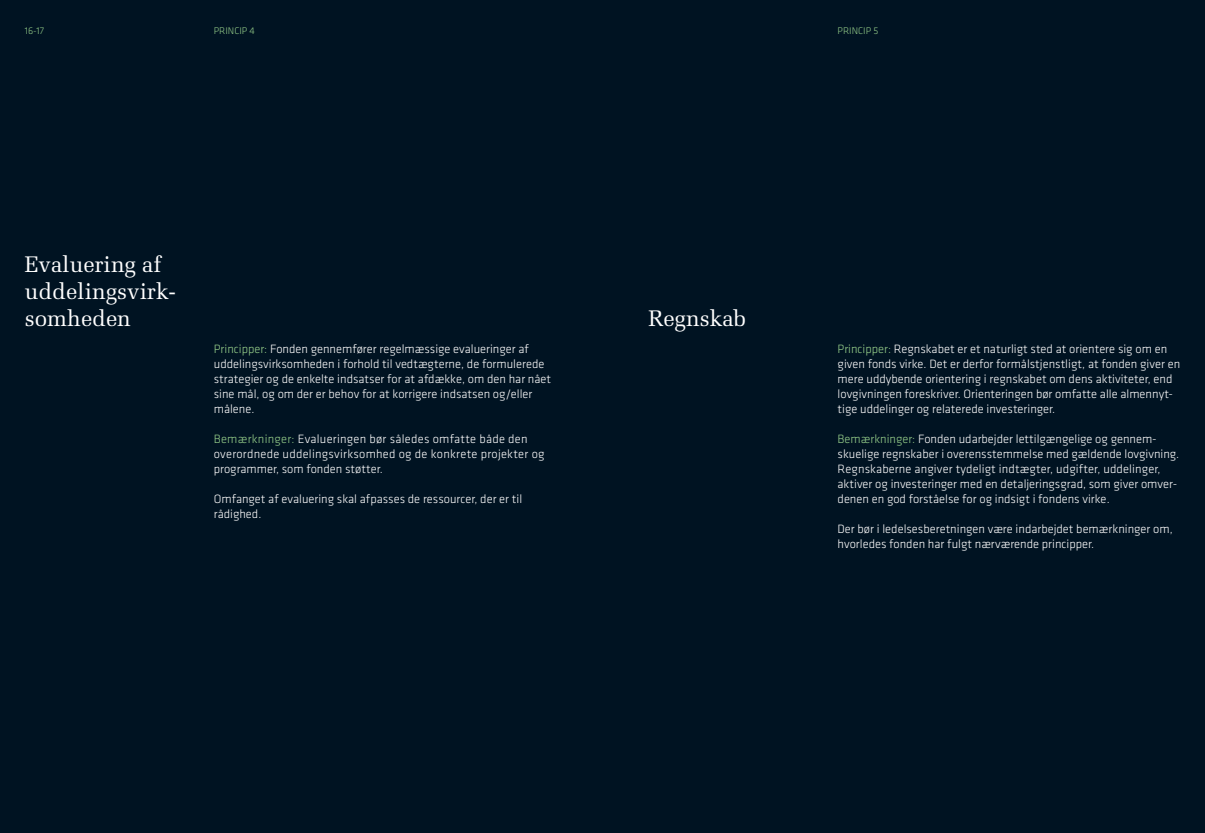
<style>
.page{position:relative;width:1205px;height:833px;background:#001322}
.page>*{position:absolute;margin:0;border:0;box-sizing:border-box;transform-origin:0 0}
.t1{font:22.5px/27px "Melior";color:#fff}
.t2{font:300 12.5px/15px "Klavika";color:#fff}
.t3{font:300 12.5px/15px "Klavika";letter-spacing:.02em;color:#fff}
.t4{font:300 10px "Klavika";color:#96ce8a}
.s1{color:#96ce8a}
</style>
<div class="page">
<p class="t4" style="left:25px;top:25px;width:21px">16-17</p>
<p class="t4" style="left:214px;top:25px;width:43px">PRINCIP 4</p>
<p class="t4" style="left:837px;top:25px;width:42px">PRINCIP 5</p>
<h1 class="t1" style="left:25px;top:251px;width:153px">Evaluering af uddelingsvirk&shy;somheden</h1>
<p class="t2" style="left:214px;top:342px;width:339px"><span class="s1">Principper:</span> Fonden gennemfører regelmæssige evalueringer af uddelingsvirksomheden i forhold til vedtægterne, de formulerede strategier og de enkelte indsatser for at afdække, om den har nået sine mål, og om der er behov for at korrigere indsatsen og/eller målene.</p>
<p class="t3" style="left:214px;top:432px;width:332px"><span class="s1">Bemærkninger:</span> Evalueringen bør således omfatte både den overordnede uddelingsvirksomhed og de konkrete projekter og programmer, som fonden støtter.</p>
<p class="t2" style="left:214px;top:492px;width:310px">Omfanget af evaluering skal afpasses de ressourcer, der er til rådighed.</p>
<h1 class="t1" style="left:648px;top:305px;width:99px">Regnskab</h1>
<p class="t2" style="left:837px;top:342px;width:344px"><span class="s1">Principper:</span> Regnskabet er et naturligt sted at orientere sig om en given fonds virke. Det er derfor formålstjenstligt, at fonden giver en mere uddybende orientering i regnskabet om dens aktiviteter, end lovgivningen foreskriver. Orienteringen bør omfatte alle almennyt&shy;tige uddelinger og relaterede investeringer.</p>
<p class="t2" style="left:837px;top:432px;width:343px"><span class="s1">Bemærkninger:</span> Fonden udarbejder lettilgængelige og gennem&shy;skuelige regnskaber i overensstemmelse med gældende lovgivning.<br>Regnskaberne angiver tydeligt indtægter, udgifter, uddelinger, aktiver og investeringer med en detaljeringsgrad, som giver omver&shy;denen en god forståelse for og indsigt i fondens virke.</p>
<p class="t2" style="left:837px;top:522px;width:337px">Der bør i ledelsesberetningen være indarbejdet bemærkninger om, hvorledes fonden har fulgt nærværende principper.</p>
</div>
